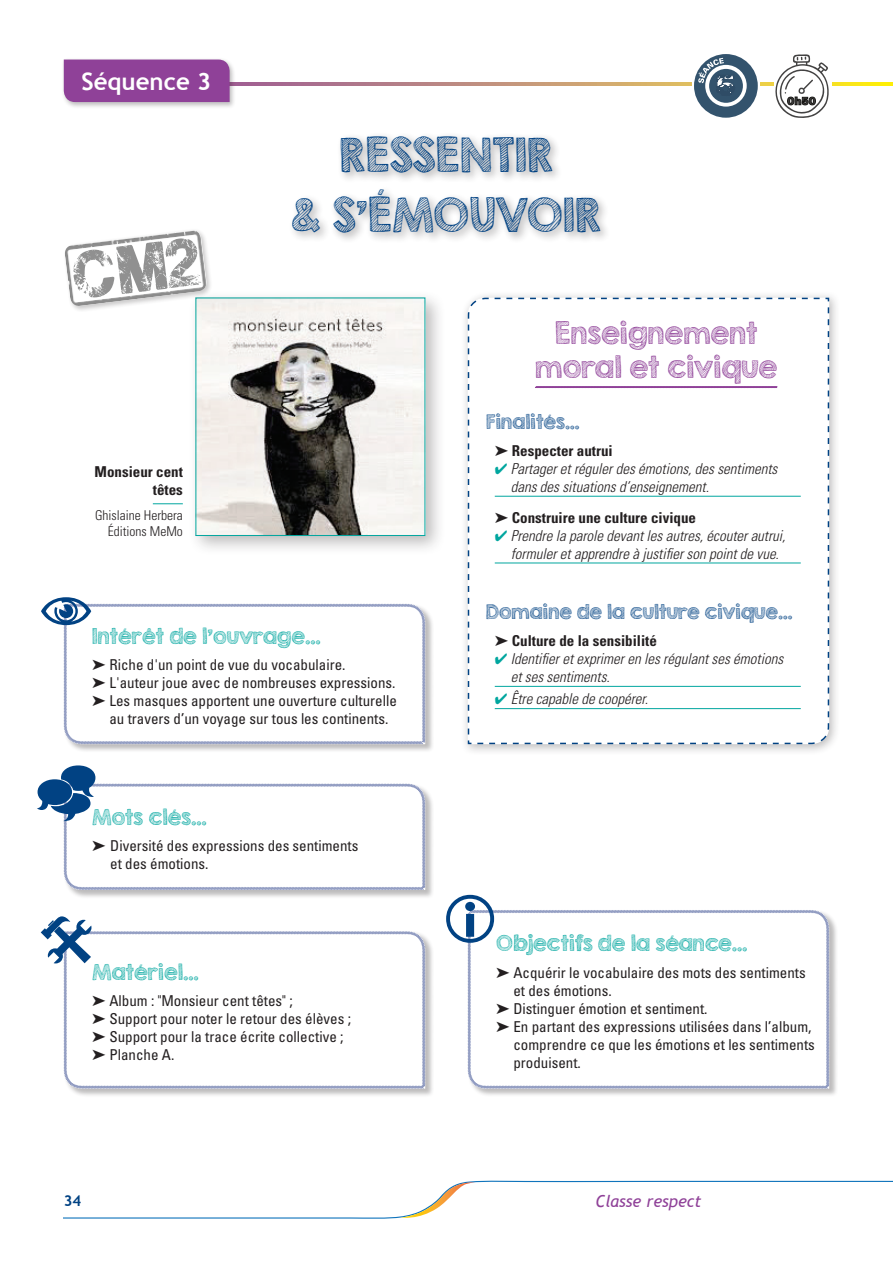
<style>
.page{position:relative;width:893px;height:1263px;background:#fff}
.page>*{position:absolute;margin:0;border:0;box-sizing:border-box;transform-origin:0 0}
.t1{font:42px/60px "KG Second Chances Sketch";color:#014283;text-align:center}
.t2{font:27px/34.2px "KG Second Chances Sketch";color:#8f4198;text-align:center}
.t3{font:700 24px "Trebuchet MS";color:#fff}
.t4{font:19.5px "KG Second Chances Sketch";color:#00a69f}
.t5{font:18px "KG Second Chances Sketch";color:#014283}
.t6{font:italic 16.5px "Trebuchet MS";color:#8f4198}
.t7{font:condensed 15px/18px "Univers LT Std";color:#231f20}
.t8{font:italic 300 condensed 15px/18px "Univers LT Std";color:#231f20}
.t9{font:700 condensed 15px/18px "Univers LT Std";color:#231f20;text-align:right}
.t10{font:700 15px "Trebuchet MS";color:#014283}
.t11{font:300 condensed 13.5px/16.2px "Univers LT Std";color:#231f20;text-align:right}
.s1{color:#00a69f}
</style>
<div class="page">
<svg style="left:64px;top:1180px;width:829px;height:39px"></svg>
<div style="left:461px;top:291px;width:379px;height:465px;background:#231f20;opacity:.3"></div>
<svg style="left:467px;top:297px;width:363px;height:448px"></svg>
<div style="left:467px;top:910px;width:371px;height:188px;background:#231f20;opacity:.3"></div>
<svg style="left:467px;top:910px;width:363px;height:179px"></svg>
<svg style="left:446px;top:895px;width:48px;height:48px"></svg>
<div style="left:64px;top:931px;width:370px;height:166px;background:#231f20;opacity:.3"></div>
<svg style="left:63px;top:931px;width:363px;height:158px"></svg>
<svg style="left:41px;top:916px;width:50px;height:47px"></svg>
<div style="left:64px;top:783px;width:370px;height:116px;background:#231f20;opacity:.3"></div>
<svg style="left:37px;top:765px;width:389px;height:125px"></svg>
<div style="left:64px;top:604px;width:370px;height:149px;background:#231f20;opacity:.3"></div>
<svg style="left:63px;top:603px;width:363px;height:142px"></svg>
<svg style="left:41px;top:597px;width:50px;height:28px"></svg>
<div style="left:188px;top:290px;width:258px;height:266px;background:#231f20;opacity:.3"></div>
<img style="left:198px;top:300px;width:225px;height:234px">
<hr style="left:153px;top:503px;width:30px;height:1px;background:#00a69f">
<div style="left:62px;top:228px;width:151px;height:84px;background:#231f20;opacity:.4"></div>
<svg style="left:64px;top:229px;width:144px;height:78px"></svg>
<div style="left:288px;top:131px;width:323px;height:113px;background:#231f20;opacity:.5"></div>
<svg style="left:64px;top:54px;width:829px;height:64px"></svg>
<h3 class="t3" style="left:81px;top:66px;width:131px">Séquence 3</h3>
<p class="t9" style="left:95px;top:462px;width:90px">Monsieur cent têtes</p>
<p class="t11" style="left:95px;top:507px;width:89px">Ghislaine Herbera<br>Éditions MeMo</p>
<h1 class="t1" style="left:291px;top:124px;width:311px">RESSENTIR<br>&amp; S'ÉMOUVOIR</h1>
<h2 class="t2" style="left:535px;top:315px;width:244px">Enseignement moral et civique</h2>
<p class="t5" style="left:486px;top:410px;width:95px">Finalités…</p>
<p class="t9" style="left:495px;top:441px;width:119px">➤ Respecter autrui</p>
<p class="t8" style="left:511px;top:460px;width:268px;text-indent:-16px"><span class="s1">✔</span> Partager et réguler des émotions, des sentiments dans des situations d’enseignement.</p>
<p class="t9" style="left:495px;top:508px;width:203px">➤ Construire une culture civique</p>
<p class="t8" style="left:511px;top:526px;width:276px;text-indent:-16px"><span class="s1">✔</span> Prendre la parole devant les autres, écouter autrui, formuler et apprendre à justifier son point de vue.</p>
<h3 class="t4" style="left:92px;top:623px;width:230px">Intérêt de l'ouvrage…</h3>
<p class="t7" style="left:92px;top:656px;width:255px">➤ Riche d'un point de vue du vocabulaire.</p>
<p class="t7" style="left:92px;top:674px;width:305px">➤ L'auteur joue avec de nombreuses expressions.</p>
<p class="t7" style="left:92px;top:692px;width:306px">➤ Les masques apportent une ouverture culturelle</p>
<p class="t7" style="left:109px;top:710px;width:281px">au travers d’un voyage sur tous les continents.</p>
<h3 class="t4" style="left:92px;top:804px;width:116px">Mots clés…</h3>
<p class="t7" style="left:110px;top:837px;width:250px;text-indent:-18px">➤ Diversité des expressions des sentiments et des émotions.</p>
<h3 class="t4" style="left:92px;top:959px;width:108px">Matériel…</h3>
<p class="t7" style="left:92px;top:992px;width:260px">➤ Album : "Monsieur cent têtes" ;<br>➤ Support pour noter le retour des élèves ; ➤ Support pour la trace écrite collective ; ➤ Planche A.</p>
<p class="t5" style="left:486px;top:601px;width:308px">Domaine de la culture civique…</p>
<p class="t9" style="left:495px;top:631px;width:164px">➤ Culture de la sensibilité</p>
<p class="t8" style="left:511px;top:650px;width:274px;text-indent:-16px"><span class="s1">✔</span> Identifier et exprimer en les régulant ses émotions et ses sentiments.</p>
<p class="t8" style="left:495px;top:690px;width:155px"><span class="s1">✔</span> Être capable de coopérer.</p>
<h3 class="t4" style="left:496px;top:931px;width:253px">Objectifs de la séance…</h3>
<p class="t7" style="left:496px;top:963px;width:311px">➤ Acquérir le vocabulaire des mots des sentiments</p>
<p class="t7" style="left:513px;top:981px;width:100px">et des émotions.</p>
<p class="t7" style="left:496px;top:999px;width:213px">➤ Distinguer émotion et sentiment.</p>
<p class="t7" style="left:496px;top:1017px;width:317px">➤ En partant des expressions utilisées dans l’album,</p>
<p class="t7" style="left:513px;top:1035px;width:303px">comprendre ce que les émotions et les sentiments</p>
<p class="t7" style="left:513px;top:1053px;width:69px">produisent.</p>
<p class="t10" style="left:64px;top:1191px;width:19px">34</p>
<p class="t6" style="left:595px;top:1191px;width:107px">Classe respect</p>
</div>
